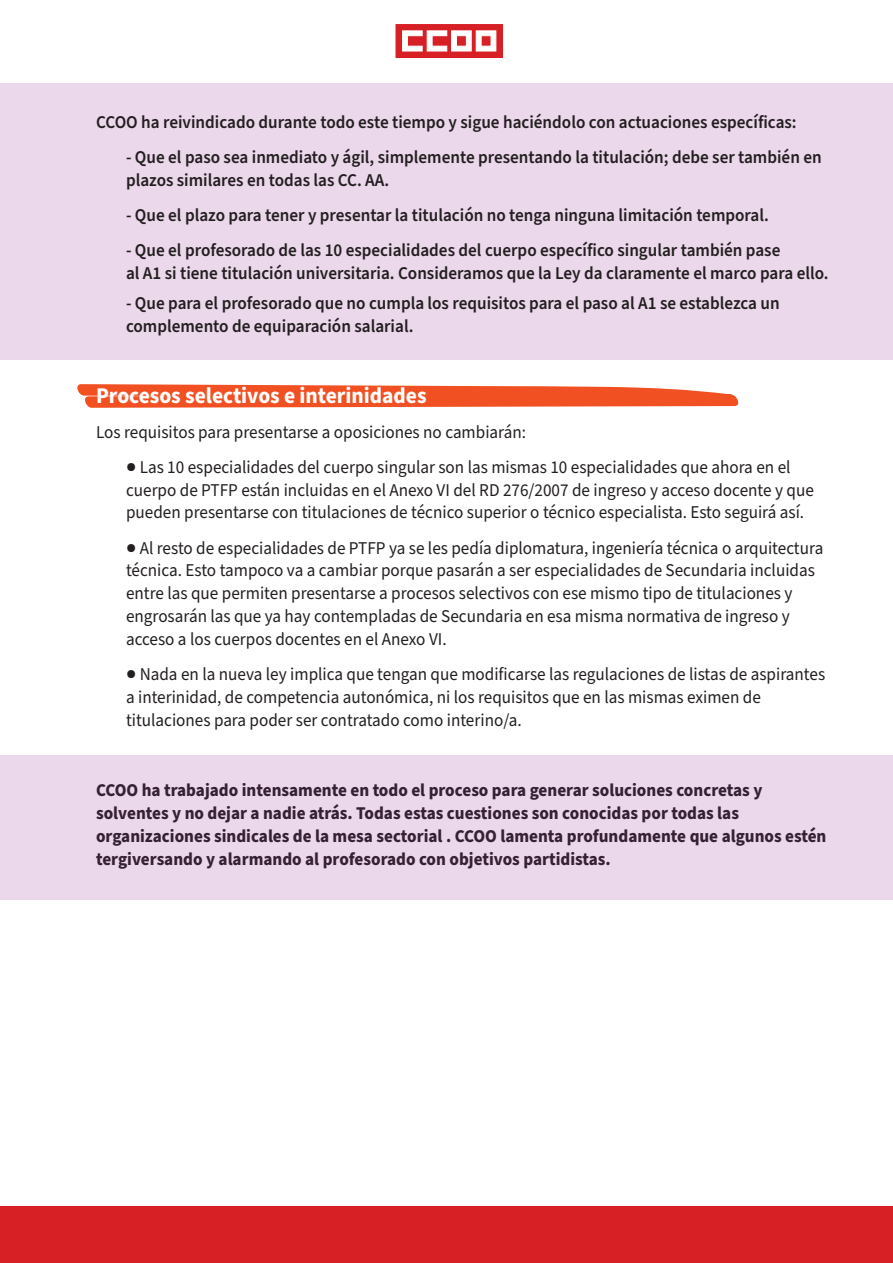
<style>
.page{position:relative;width:893px;height:1263px;background:#fff}
.page>*{position:absolute;margin:0;border:0;box-sizing:border-box;transform-origin:0 0}
.t1{font:700 22.5px "Source Sans Pro";color:#fff;scale:.95 1}
.t2{font:18px/23px "Source Sans Pro";color:#231f20;scale:.95 1}
.t3{font:600 18px/23px "Source Sans Pro";color:#231f20;scale:.95 1}
.t4{font:700 18px/23px "Source Sans Pro";color:#231f20;scale:.95 1}
</style>
<div class="page">
<div style="left:0;top:83px;width:893px;height:277px;background:#ebd8eb"></div>
<svg style="left:77px;top:384px;width:662px;height:24px;background:#f36b43"></svg>
<div style="left:0;top:1206px;width:893px;height:57px;background:#d71f26"></div>
<div style="left:394px;top:23px;width:110px;height:36px;background:#d71f26;border:1px solid #fff"></div>
<svg style="left:402px;top:30px;width:95px;height:22px"></svg>
<div style="left:0;top:756px;width:893px;height:144px;background:#ebd8eb"></div>
<p class="t3" style="left:96px;top:111px;width:739px">CCOO ha reivindicado durante todo este tiempo y sigue haciéndolo con actuaciones específicas:</p>
<p class="t3" style="left:126px;top:146px;width:734px">- Que el paso sea inmediato y ágil, simplemente presentando la titulación; debe ser también en plazos similares en todas las CC. AA.</p>
<p class="t3" style="left:126px;top:204px;width:678px">- Que el plazo para tener y presentar la titulación no tenga ninguna limitación temporal.</p>
<p class="t3" style="left:126px;top:239px;width:741px">- Que el profesorado de las 10 especialidades del cuerpo específico singular también pase<br>al A1 si tiene titulación universitaria. Consideramos que la Ley da claramente el marco para ello.</p>
<p class="t3" style="left:126px;top:293px;width:689px">- Que para el profesorado que no cumpla los requisitos para el paso al A1 se establezca un complemento de equiparación salarial.</p>
<p class="t1" style="left:96px;top:380px;width:349px">Procesos selectivos e interinidades</p>
<p class="t2" style="left:96px;top:421px;width:454px">Los requisitos para presentarse a oposiciones no cambiarán:</p>
<p class="t2" style="left:126px;top:456px;width:725px">● Las 10 especialidades del cuerpo singular son las mismas 10 especialidades que ahora en el cuerpo de PTFP están incluidas en el Anexo VI del RD 276/2007 de ingreso y acceso docente y que pueden presentarse con titulaciones de técnico superior o técnico especialista. Esto seguirá así.</p>
<p class="t2" style="left:126px;top:537px;width:735px">● Al resto de especialidades de PTFP ya se les pedía diplomatura, ingeniería técnica o arquitectura técnica. Esto tampoco va a cambiar porque pasarán a ser especialidades de Secundaria incluidas entre las que permiten presentarse a procesos selectivos con ese mismo tipo de titulaciones y engrosarán las que ya hay contempladas de Secundaria en esa misma normativa de ingreso y acceso a los cuerpos docentes en el Anexo VI.</p>
<p class="t2" style="left:126px;top:663px;width:737px">● Nada en la nueva ley implica que tengan que modificarse las regulaciones de listas de aspirantes a interinidad, de competencia autonómica, ni los requisitos que en las mismas eximen de titulaciones para poder ser contratado como interino/a.</p>
<p class="t4" style="left:96px;top:779px;width:770px">CCOO ha trabajado intensamente en todo el proceso para generar soluciones concretas y solventes y no dejar a nadie atrás. Todas estas cuestiones son conocidas por todas las organizaciones sindicales de la mesa sectorial . CCOO lamenta profundamente que algunos estén tergiversando y alarmando al profesorado con objetivos partidistas.</p>
</div>
